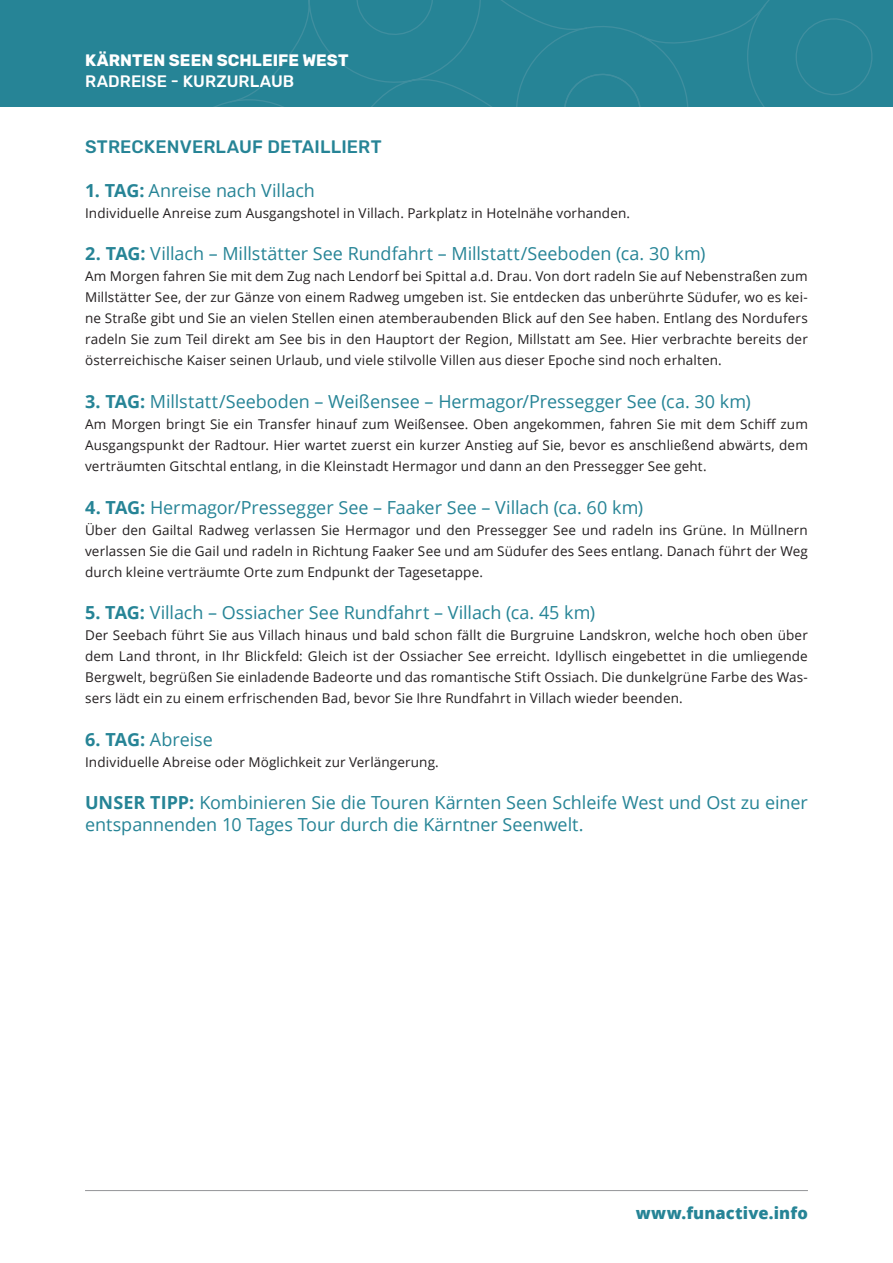
<style>
.page{position:relative;width:893px;height:1263px;background:#fff}
.page>*{position:absolute;margin:0;border:0;box-sizing:border-box;transform-origin:0 0}
.t1{font:18px/21.6px "Open Sans";letter-spacing:-.005em;color:#268496}
.Teaser_Rubik_medium{font:500 18px "Rubik";letter-spacing:.005em;color:#268496}
.t2{font:700 16.5px "Rubik";letter-spacing:.005em;color:#fff}
.t3{font:500 16.5px "Rubik";color:#fff}
.t4{font:800 16.5px "Open Sans";letter-spacing:.01em;color:#268496}
.T_Open_Sans_9_14{font:13.5px/21px "Open Sans";letter-spacing:.01em;color:#231f20;text-align:justify}
.s1{font-weight:700}
</style>
<div class="page">
<div style="left:0;top:0;width:893px;height:106px;background:#268496"></div>
<svg style="left:216px;top:0;width:657px;height:106px"></svg>
<hr style="left:85px;top:1190px;width:723px;height:1px;background:#939598">
<p class="t2" style="left:85px;top:51px;width:265px">KÄRNTEN SEEN SCHLEIFE WEST</p>
<p class="t3" style="left:85px;top:72px;width:211px">RADREISE - KURZURLAUB</p>
<p class="Teaser_Rubik_medium" style="left:85px;top:136px;width:298px">STRECKENVERLAUF DETAILLIERT</p>
<p class="t1" style="left:85px;top:179px;width:231px"><span class="s1">1. TAG:</span> Anreise nach Villach</p>
<p class="T_Open_Sans_9_14" style="left:85px;top:202px;width:547px">Individuelle Anreise zum Ausgangshotel in Villach. Parkplatz in Hotelnähe vorhanden.</p>
<p class="t1" style="left:85px;top:243px;width:622px"><span class="s1">2. TAG:</span> Villach – Millstätter See Rundfahrt – Millstatt/Seeboden (ca. 30 km)</p>
<p class="T_Open_Sans_9_14" style="left:85px;top:266px;width:724px">Am Morgen fahren Sie mit dem Zug nach Lendorf bei Spittal a.d. Drau. Von dort radeln Sie auf Nebenstraßen zum Millstätter See, der zur Gänze von einem Radweg umgeben ist. Sie entdecken das unberührte Südufer, wo es kei&shy;ne Straße gibt und Sie an vielen Stellen einen atemberaubenden Blick auf den See haben. Entlang des Nordufers radeln Sie zum Teil direkt am See bis in den Hauptort der Region, Millstatt am See. Hier verbrachte bereits der österreichische Kaiser seinen Urlaub, und viele stilvolle Villen aus dieser Epoche sind noch erhalten.</p>
<p class="t1" style="left:85px;top:390px;width:667px"><span class="s1">3. TAG:</span> Millstatt/Seeboden – Weißensee – Hermagor/Pressegger See (ca. 30 km)</p>
<p class="T_Open_Sans_9_14" style="left:85px;top:413px;width:724px">Am Morgen bringt Sie ein Transfer hinauf zum Weißensee. Oben angekommen, fahren Sie mit dem Schiff zum Ausgangspunkt der Radtour. Hier wartet zuerst ein kurzer Anstieg auf Sie, bevor es anschließend abwärts, dem verträumten Gitschtal entlang, in die Kleinstadt Hermagor und dann an den Pressegger See geht.</p>
<p class="t1" style="left:85px;top:496px;width:559px"><span class="s1">4. TAG:</span> Hermagor/Pressegger See – Faaker See – Villach (ca. 60 km)</p>
<p class="T_Open_Sans_9_14" style="left:85px;top:519px;width:724px">Über den Gailtal Radweg verlassen Sie Hermagor und den Pressegger See und radeln ins Grüne. In Müllnern verlassen Sie die Gail und radeln in Richtung Faaker See und am Südufer des Sees entlang. Danach führt der Weg durch kleine verträumte Orte zum Endpunkt der Tagesetappe.</p>
<p class="t1" style="left:85px;top:601px;width:512px"><span class="s1">5. TAG:</span> Villach – Ossiacher See Rundfahrt – Villach (ca. 45 km)</p>
<p class="T_Open_Sans_9_14" style="left:85px;top:624px;width:724px">Der Seebach führt Sie aus Villach hinaus und bald schon fällt die Burgruine Landskron, welche hoch oben über dem Land thront, in Ihr Blickfeld: Gleich ist der Ossiacher See erreicht. Idyllisch eingebettet in die umliegende Bergwelt, begrüßen Sie einladende Badeorte und das romantische Stift Ossiach. Die dunkelgrüne Farbe des Was&shy;sers lädt ein zu einem erfrischenden Bad, bevor Sie Ihre Rundfahrt in Villach wieder beenden.</p>
<p class="t1" style="left:85px;top:728px;width:129px"><span class="s1">6. TAG:</span> Abreise</p>
<p class="T_Open_Sans_9_14" style="left:85px;top:751px;width:355px">Individuelle Abreise oder Möglichkeit zur Verlängerung.</p>
<p class="t1" style="left:85px;top:792px;width:724px"><span class="s1">UNSER TIPP:</span> Kombinieren Sie die Touren Kärnten Seen Schleife West und Ost zu einer entspannenden 10 Tages Tour durch die Kärntner Seenwelt.</p>
<p class="t4" style="left:636px;top:1200px;width:174px">www.funactive.info</p>
</div>
